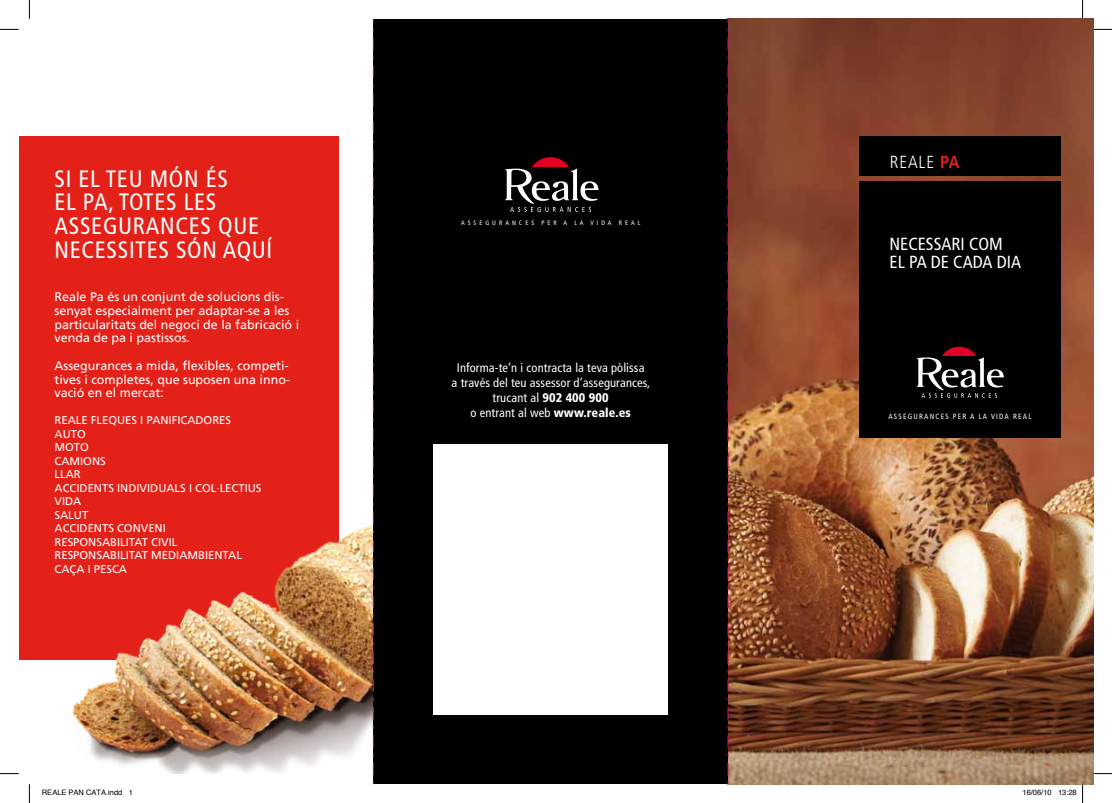
<style>
.page{position:relative;width:1112px;height:803px;background:#fff}
.page>*{position:absolute;margin:0;border:0;box-sizing:border-box;transform-origin:0 0}
.t1{font:condensed 23.62px/23.6px "Frutiger LT Std";letter-spacing:.03em;color:#fff}
.t2{font:condensed 17.5px/17.5px "Frutiger LT Std";color:#fff}
.t3{font:300 condensed 17.5px "Frutiger LT Std";letter-spacing:.05em;color:#fff}
.t4{font:12.5px/13.8px "Frutiger LT Std";color:#fff}
.t5{font:condensed 12.5px/15px "Frutiger LT Std";letter-spacing:.01em;color:#fff;text-align:center}
.t6{font:11.25px/13.5px "Frutiger LT Std";color:#fff}
.t7{font:7.5px "Helvetica";color:#000}
.t8{font:condensed 7.5px "Frutiger LT Std";letter-spacing:.16em;color:#fff}
.t9{font:condensed 6.38px "Frutiger LT Std";letter-spacing:.47em;color:#fff}
.s1{font-weight:900}
.s2{font-weight:700;color:#e32119}
</style>
<div class="page">
<img style="left:728px;top:19px;width:364px;height:765px">
<div style="left:19px;top:136px;width:319px;height:523px;background:#e32119"></div>
<img style="left:54px;top:523px;width:319px;height:250px">
<div style="left:373px;top:19px;width:354px;height:764px;background:#000"></div>
<svg style="left:505px;top:157px;width:93px;height:55px"></svg>
<div style="left:433px;top:444px;width:234px;height:270px;background:#fff"></div>
<div style="left:859px;top:181px;width:201px;height:256px;background:#000"></div>
<svg style="left:916px;top:347px;width:87px;height:51px"></svg>
<div style="left:859px;top:136px;width:201px;height:39px;background:#000"></div>
<svg style="left:373px;top:19px;width:1px;height:765px"></svg>
<svg style="left:727px;top:19px;width:1px;height:765px"></svg>
<svg style="left:0;top:29px;width:19px;height:1px"></svg>
<svg style="left:1092px;top:29px;width:19px;height:1px"></svg>
<svg style="left:0;top:773px;width:19px;height:1px"></svg>
<svg style="left:1092px;top:773px;width:19px;height:1px"></svg>
<svg style="left:29px;top:0;width:1px;height:19px"></svg>
<svg style="left:29px;top:784px;width:1px;height:19px"></svg>
<svg style="left:1081px;top:0;width:2px;height:19px"></svg>
<svg style="left:1057px;top:784px;width:26px;height:19px"></svg>
<h1 class="t1" style="left:54px;top:167px;width:219px">SI EL TEU MÓN ÉS<br>EL PA, TOTES LES<br>ASSEGURANCES QUE<br>NECESSITES SÓN AQUÍ</h1>
<p class="t4" style="left:54px;top:290px;width:246px">Reale Pa és un conjunt de solucions dis&shy;senyat especialment per adaptar-se a les particularitats del negoci de la fabricació i venda de pa i pastissos.</p>
<p class="t4" style="left:54px;top:359px;width:237px;text-align:justify">Assegurances a mida, flexibles, competi&shy;tives i completes, que suposen una inno&shy;vació en el mercat:</p>
<p class="t6" style="left:54px;top:414px;width:208px">REALE FLEQUES I PANIFICADORES<br>AUTO<br>MOTO<br>CAMIONS<br>LLAR<br>ACCIDENTS INDIVIDUALS I COL·LECTIUS<br>VIDA<br>SALUT<br>ACCIDENTS CONVENI<br>RESPONSABILITAT CIVIL<br>RESPONSABILITAT MEDIAMBIENTAL<br>CAÇA I PESCA</p>
<p class="t9" style="left:461px;top:219px;width:181px">ASSEGURANCES PER A LA VIDA REAL</p>
<p class="t5" style="left:451px;top:360px;width:200px">Informa-te’n i contracta la teva pòlissa<br>a través del teu assessor d’assegurances, trucant al <span class="s1">902 400 900<br></span>o entrant al web <span class="s1">www.reale.es</span></p>
<h2 class="t3" style="left:889px;top:152px;width:71px">REALE <span class="s2">PA</span></h2>
<h2 class="t2" style="left:889px;top:236px;width:133px">NECESSARI COM<br>EL PA DE CADA DIA</h2>
<p class="t8" style="left:888px;top:412px;width:144px">ASSEGURANCES PER A LA VIDA REAL</p>
<p class="t7" style="left:42px;top:787px;width:92px">REALE PAN CATA.indd 1</p>
<p class="t7" style="left:1022px;top:787px;width:56px">16/06/10 13:28</p>
</div>
